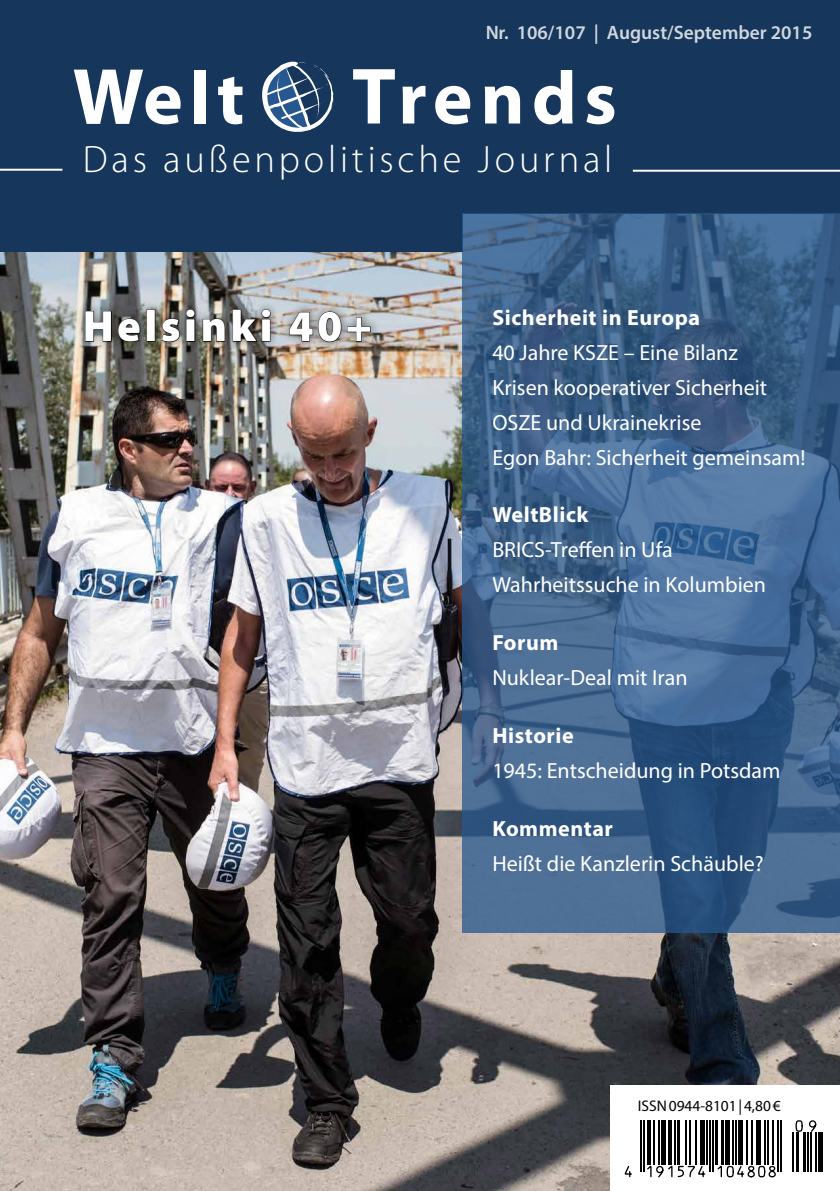
<style>
.page{position:relative;width:840px;height:1191px;background:#fff}
.page>*{position:absolute;margin:0;border:0;box-sizing:border-box;transform-origin:0 0}
.t1{font:900 44px "Myriad Pro";letter-spacing:.08em;color:#fff}
.t2{font:300 38.2px "Myriad Pro";letter-spacing:.1em;color:#fff}
.t3{font:22px/35px "Myriad Pro";color:#fff}
.t4{font:700 22px "Myriad Pro";letter-spacing:.025em;color:#fff}
.t5{font:600 19.4px "Myriad Pro";color:#fff}
.t6{font:15.4px "Myriad Pro";color:#000}
</style>
<div class="page">
<img style="left:0;top:251px;width:839px;height:940px">
<div style="left:0;top:0;width:839px;height:213px;background:#16365b"></div>
<div style="left:0;top:0;width:462px;height:251px;background:#16365b"></div>
<hr style="left:0;top:169px;width:62px;height:2px;background:#fff">
<hr style="left:632px;top:170px;width:207px;height:2px;background:#fff">
<svg style="left:262px;top:61px;width:71px;height:71px"></svg>
<svg style="left:353px;top:69px;width:41px;height:54px"></svg>
<svg style="left:402px;top:86px;width:23px;height:37px"></svg>
<svg style="left:435px;top:86px;width:35px;height:38px"></svg>
<svg style="left:484px;top:86px;width:36px;height:37px"></svg>
<svg style="left:534px;top:70px;width:38px;height:54px"></svg>
<svg style="left:586px;top:86px;width:28px;height:38px"></svg>
<div style="left:194px;top:70px;width:11px;height:53px;background:#fff"></div>
<svg style="left:218px;top:77px;width:24px;height:47px"></svg>
<svg style="left:74px;top:70px;width:106px;height:54px"></svg>
<div style="left:77px;top:301px;width:303px;height:50px;background:#000;opacity:.45"></div>
<svg style="left:84px;top:310px;width:57px;height:32px;background:#4b4c4c"></svg>
<div style="left:146px;top:309px;width:9px;height:33px;border:1px solid #000"></div>
<svg style="left:161px;top:309px;width:35px;height:33px"></svg>
<svg style="left:202px;top:318px;width:23px;height:24px"></svg>
<svg style="left:232px;top:309px;width:39px;height:33px"></svg>
<svg style="left:288px;top:311px;width:83px;height:32px;background:#878585"></svg>
<div style="left:610px;top:1085px;width:229px;height:106px;background:#fff"></div>
<svg style="left:462px;top:213px;width:377px;height:720px;background:#3f638c"></svg>
<div style="left:817px;top:1132px;width:5px;height:39px;background:#000"></div>
<svg style="left:624px;top:1120px;width:192px;height:58px"></svg>
<p class="t5" style="left:485px;top:21px;width:328px">Nr. 106/107 | August/September 2015</p>
<h2 class="t2" style="left:83px;top:138px;width:530px">Das außenpolitische Journal</h2>
<h1 class="t1" style="left:83px;top:301px;width:290px">Helsinki 40+</h1>
<p class="t4" style="left:492px;top:303px;width:209px">Sicherheit in Europa</p>
<p class="t3" style="left:492px;top:334px;width:314px">40 Jahre KSZE – Eine Bilanz<br>Krisen kooperativer Sicherheit<br>OSZE und Ukrainekrise<br>Egon Bahr: Sicherheit gemeinsam!</p>
<p class="t4" style="left:492px;top:500px;width:97px">WeltBlick</p>
<p class="t3" style="left:492px;top:532px;width:275px">BRICS-Treffen in Ufa<br>Wahrheitssuche in Kolumbien</p>
<p class="t4" style="left:492px;top:628px;width:67px">Forum</p>
<p class="t3" style="left:492px;top:660px;width:196px">Nuklear-Deal mit Iran</p>
<p class="t4" style="left:492px;top:721px;width:83px">Historie</p>
<p class="t3" style="left:492px;top:752px;width:289px">1945: Entscheidung in Potsdam</p>
<p class="t4" style="left:492px;top:814px;width:122px">Kommentar</p>
<p class="t3" style="left:492px;top:845px;width:273px">Heißt die Kanzlerin Schäuble?</p>
<p class="t6" style="left:637px;top:1096px;width:144px">ISSN 0944-8101| 4,80 €</p>
</div>
